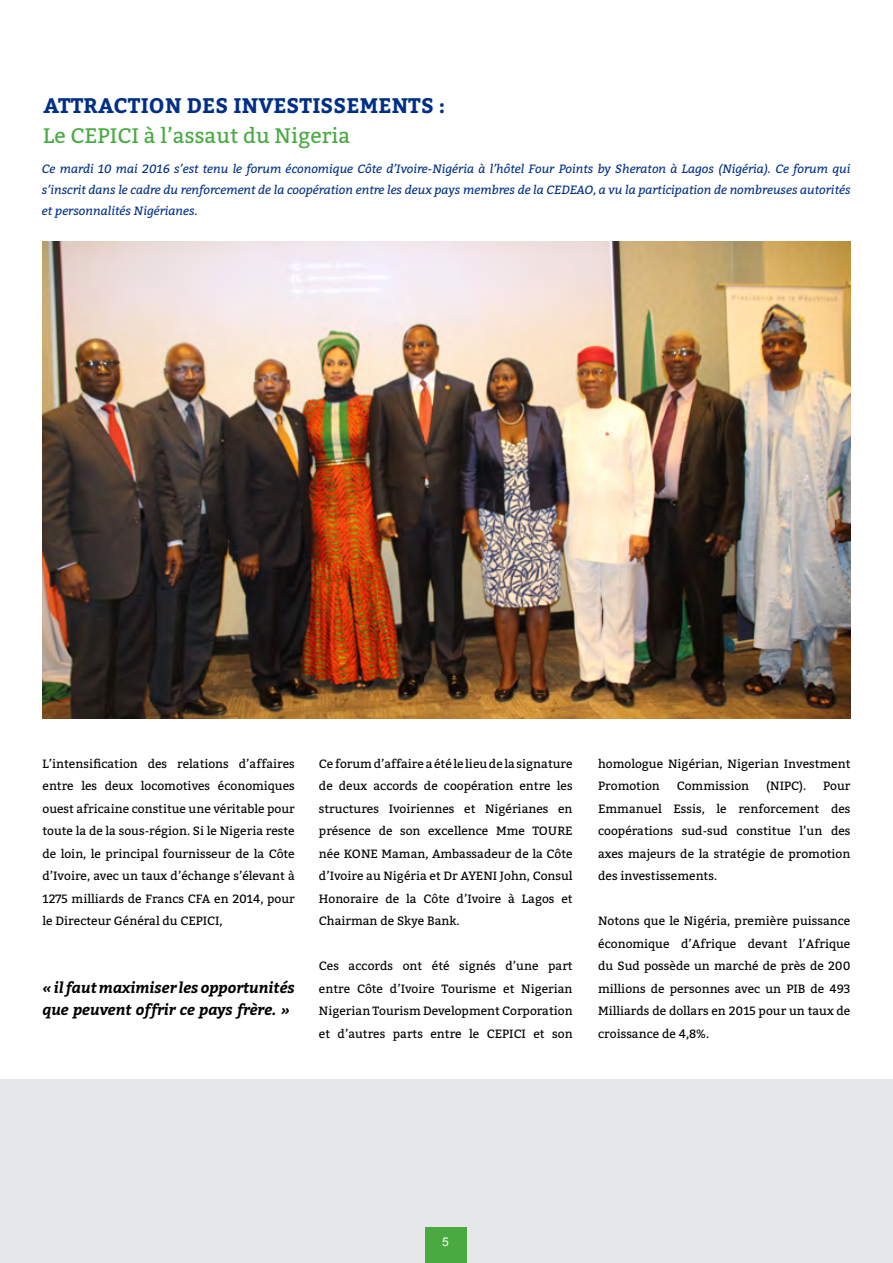
<style>
.page{position:relative;width:893px;height:1263px;background:#fff}
.page>*{position:absolute;margin:0;border:0;box-sizing:border-box;transform-origin:0 0}
.t1{font:700 21px "Bitter";letter-spacing:.01em;color:#002f87}
.t2{font:21px "Bitter";color:#49aa42}
.t3{font:italic 700 15px/22.5px "Bitter";color:#000}
.t4{font:12px/22.5px "Bitter";color:#000;text-align:justify}
.t5{font:italic 12px/21px "Bitter";color:#002f87;text-align:justify}
.t6{font:12px "Arial";color:#fff}
</style>
<div class="page">
<div style="left:0;top:1079px;width:893px;height:184px;background:#e6e7e8"></div>
<img style="left:42px;top:241px;width:808px;height:478px">
<div style="left:426px;top:1227px;width:41px;height:36px;background:#49aa42"></div>
<p class="t1" style="left:43px;top:89px;width:403px">ATTRACTION DES INVESTISSEMENTS :</p>
<p class="t2" style="left:43px;top:121px;width:309px">Le CEPICI à l’assaut du Nigeria</p>
<p class="t5" style="left:42px;top:158px;width:810px">Ce mardi 10 mai 2016 s’est tenu le forum économique Côte d’Ivoire-Nigéria à l’hôtel Four Points by Sheraton à Lagos (Nigéria). Ce forum qui s’inscrit dans le cadre du renforcement de la coopération entre les deux pays membres de la CEDEAO, a vu la participation de nombreuses autorités et personnalités Nigérianes.</p>
<p class="t4" style="left:43px;top:752px;width:254px">L’intensification des relations d’affaires entre les deux locomotives économiques ouest africaine constitue une véritable pour toute la de la sous-région. Si le Nigeria reste de loin, le principal fournisseur de la Côte d’Ivoire, avec un taux d’échange s’élevant à 1275 milliards de Francs CFA en 2014, pour le Directeur Général du CEPICI,</p>
<p class="t3" style="left:43px;top:976px;width:254px">« il faut maximiser les opportunités que peuvent offrir ce pays frère. »</p>
<p class="t4" style="left:319px;top:752px;width:255px">Ce forum d’affaire a été le lieu de la signature de deux accords de coopération entre les structures Ivoiriennes et Nigérianes en présence de son excellence Mme TOURE née KONE Maman, Ambassadeur de la Côte d’Ivoire au Nigéria et Dr AYENI John, Consul Honoraire de la Côte d’Ivoire à Lagos et Chairman de Skye Bank.</p>
<p class="t4" style="left:319px;top:954px;width:255px">Ces accords ont été signés d’une part entre Côte d’Ivoire Tourisme et Nigerian Nigerian Tourism Development Corporation et d’autres parts entre le CEPICI et son</p>
<p class="t4" style="left:598px;top:752px;width:254px">homologue Nigérian, Nigerian Investment<br>Promotion</p>
<p class="t4" style="left:677px;top:774px;width:74px">Commission</p>
<p class="t4" style="left:766px;top:774px;width:41px">(NIPC).</p>
<p class="t4" style="left:598px;top:774px;width:254px;text-indent:225px">Pour Emmanuel Essis, le renforcement des coopérations sud-sud constitue l’un des axes majeurs de la stratégie de promotion des investissements.</p>
<p class="t4" style="left:598px;top:909px;width:254px">Notons que le Nigéria, première puissance économique d’Afrique devant l’Afrique du Sud possède un marché de près de 200 millions de personnes avec un PIB de 493<br>Milliards de dollars en 2015 pour un taux de croissance de 4,8%.</p>
<p class="t6" style="left:442px;top:1233px;width:8px">5</p>
</div>
